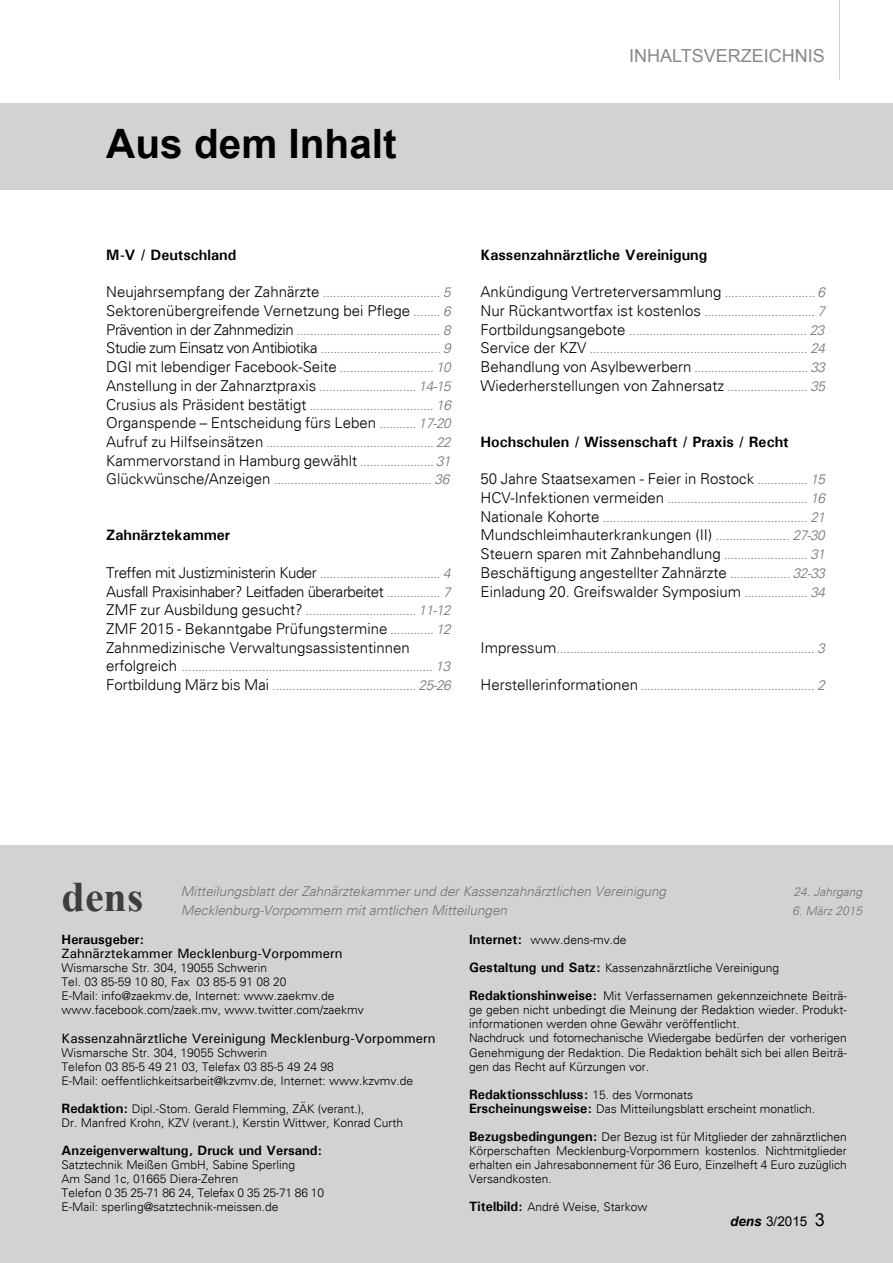
<style>
.page{position:relative;width:893px;height:1263px;background:#fff}
.page>*{position:absolute;margin:0;border:0;box-sizing:border-box;transform-origin:0 0}
.t1{font:700 42px "Times New Roman";color:#3e3d40}
.t2{font:700 40.5px "Arial";color:#000}
.t3{font:18px "Arial";color:#87888a}
.t4{font:300 15px/18.8px "Univers";color:#000}
.t5{font:700 15px "Univers";color:#000}
.t6{font:300 15px "Univers";letter-spacing:-.03em;color:#000}
.t7{font:italic 300 13.5px/18.8px "Univers";color:#707172}
.t8{font:500 13.5px "Univers";color:#000}
.t9{font:700 13.5px "Univers";color:#000}
.t10{font:13.5px "Arial";color:#000}
.t11{font:300 12px/14.1px "Univers";color:#000}
.t12{font:italic 300 12px "Univers";color:#707172}
.s1{font-style:normal;font-size:15px;color:#000}
.s2{font-style:italic;font-size:13.5px;color:#707172}
.s3{font-weight:700;font-size:13.5px}
.s4{font-weight:300;font-size:12px}
.s5{font-weight:700;font-style:italic}
.s6{font-size:18px}
</style>
<div class="page">
<hr style="left:839px;top:0;width:1px;height:79px;background:#d1d2d4">
<div style="left:0;top:845px;width:893px;height:418px;background:#d1d2d4"></div>
<div style="left:0;top:104px;width:893px;height:86px;background:#d1d2d4"></div>
<h2 class="t2" style="left:106px;top:117px;width:292px">Aus dem Inhalt</h2>
<h3 class="t3" style="left:629px;top:44px;width:197px">INHALTSVERZEICHNIS</h3>
<p class="t5" style="left:106px;top:245px;width:132px">M-V / Deutschland</p>
<p class="t7" style="left:106px;top:283px;width:346px"><span class="s1">Neujahrsempfang der Zahnärzte</span> ................................... 5</p>
<p class="t4" style="left:106px;top:301px;width:346px">Sektorenübergreifende Vernetzung bei Pflege <span class="s2">........ 6</span></p>
<p class="t7" style="left:106px;top:320px;width:346px"><span class="s1">Prävention in der Zahnmedizin</span> ........................................... 8<br><span class="s1">Studie zum Einsatz von Antibiotika</span> .................................... 9</p>
<p class="t4" style="left:106px;top:357px;width:346px">DGI mit lebendiger Facebook-Seite <span class="s2">............................ 10</span></p>
<p class="t7" style="left:106px;top:377px;width:346px"><span class="s1">Anstellung in der Zahnarztpraxis</span> ............................. 14-15<br><span class="s1">Crusius als Präsident bestätigt</span> ..................................... 16</p>
<p class="t4" style="left:106px;top:413px;width:346px">Organspende – Entscheidung fürs Leben <span class="s2">........... 17-20</span></p>
<p class="t7" style="left:106px;top:433px;width:346px"><span class="s1">Aufruf zu Hilfseinsätzen</span> .................................................. 22</p>
<p class="t4" style="left:106px;top:451px;width:346px">Kammervorstand in Hamburg gewählt <span class="s2">...................... 31</span></p>
<p class="t7" style="left:106px;top:470px;width:344px"><span class="s1">Glückwünsche/Anzeigen</span> ............................................... 36</p>
<p class="t5" style="left:106px;top:526px;width:125px">Zahnärztekammer</p>
<p class="t7" style="left:106px;top:564px;width:346px"><span class="s1">Treffen mit Justizministerin Kuder</span> .................................... 4</p>
<p class="t6" style="left:106px;top:582px;width:346px">Ausfall Praxisinhaber? Leitfaden überarbeitet <span class="s2">................ 7</span></p>
<p class="t7" style="left:106px;top:601px;width:346px"><span class="s1">ZMF zur Ausbildung gesucht?</span> ................................. 11-12</p>
<p class="t4" style="left:106px;top:619px;width:346px">ZMF 2015 - Bekanntgabe Prüfungstermine <span class="s2">............. 12<br></span>Zahnmedizinische Verwaltungsassistentinnen</p>
<p class="t7" style="left:106px;top:657px;width:346px"><span class="s1">erfolgreich</span> ........................................................................... 13<br><span class="s1">Fortbildung März bis Mai</span> ........................................... 25-26</p>
<p class="t5" style="left:480px;top:245px;width:228px">Kassenzahnärztliche Vereinigung</p>
<p class="t4" style="left:480px;top:283px;width:346px">Ankündigung Vertreterversammlung <span class="s2">........................... 6</span></p>
<p class="t7" style="left:480px;top:302px;width:346px;text-align:justify"><span class="s1">Nur Rückantwortfax ist kostenlos</span> ................................. 7<br><span class="s1">Fortbildungsangebote</span> ..................................................... 23<br><span class="s1">Service der KZV</span> ................................................................. 24<br><span class="s1">Behandlung von Asylbewerbern</span> .................................. 33</p>
<p class="t4" style="left:480px;top:376px;width:346px">Wiederherstellungen von Zahnersatz <span class="s2">........................ 35</span></p>
<p class="t5" style="left:480px;top:432px;width:310px">Hochschulen / Wissenschaft / Praxis / Recht</p>
<p class="t4" style="left:480px;top:470px;width:346px">50 Jahre Staatsexamen - Feier in Rostock <span class="s2">............... 15</span></p>
<p class="t7" style="left:480px;top:489px;width:346px"><span class="s1">HCV-Infektionen vermeiden</span> .......................................... 16<br><span class="s1">Nationale Kohorte</span> ............................................................. 21</p>
<p class="t4" style="left:480px;top:526px;width:346px;text-align:justify">Mundschleimhauterkrankungen (II) <span class="s2">...................... 27-30<br></span>Steuern sparen mit Zahnbehandlung <span class="s2">......................... 31<br></span>Beschäftigung angestellter Zahnärzte <span class="s2">.................. 32-33<br></span>Einladung 20. Greifswalder Symposium <span class="s2">................... 34</span></p>
<p class="t7" style="left:480px;top:639px;width:346px"><span class="s1">Impressum</span>............................................................................. 3</p>
<p class="t7" style="left:480px;top:676px;width:346px"><span class="s1">Herstellerinformationen</span> .................................................... 2</p>
<h1 class="t1" style="left:62px;top:867px;width:83px">dens</h1>
<p class="t7" style="left:181px;top:882px;width:487px">Mitteilungsblatt der Zahnärztekammer und der Kassenzahnärztlichen Vereinigung<br>Mecklenburg-Vorpommern mit amtlichen Mitteilungen</p>
<p class="t12" style="left:793px;top:884px;width:70px">24. Jahrgang</p>
<p class="t12" style="left:792px;top:903px;width:72px">6. März 2015</p>
<p class="t9" style="left:62px;top:931px;width:84px">Herausgeber:</p>
<p class="t8" style="left:62px;top:945px;width:282px">Zahnärztekammer Mecklenburg-Vorpommern</p>
<p class="t11" style="left:62px;top:961px;width:304px">Wismarsche Str. 304, 19055 Schwerin<br>Tel. 03 85-59 10 80, Fax 03 85-5 91 08 20<br>E-Mail: info@zaekmv.de, Internet: www.zaekmv.de www.facebook.com/zaek.mv, www.twitter.com/zaekmv</p>
<p class="t8" style="left:62px;top:1029px;width:375px">Kassenzahnärztliche Vereinigung Mecklenburg-Vorpommern</p>
<p class="t11" style="left:62px;top:1045px;width:353px">Wismarsche Str. 304, 19055 Schwerin<br>Telefon 03 85-5 49 21 03, Telefax 03 85-5 49 24 98<br>E-Mail: oeffentlichkeitsarbeit@kzvmv.de, Internet: www.kzvmv.de</p>
<p class="t11" style="left:62px;top:1101px;width:343px"><span class="s3">Redaktion:</span> Dipl.-Stom. Gerald Flemming, ZÄK (verant.),<br>Dr. Manfred Krohn, KZV (verant.), Kerstin Wittwer, Konrad Curth</p>
<p class="t9" style="left:62px;top:1142px;width:262px">Anzeigenverwaltung, Druck und Versand:</p>
<p class="t11" style="left:62px;top:1157px;width:264px">Satztechnik Meißen GmbH, Sabine Sperling<br>Am Sand 1c, 01665 Diera-Zehren<br>Telefon 0 35 25-71 86 24, Telefax 0 35 25-71 86 10<br>E-Mail: sperling@satztechnik-meissen.de</p>
<p class="t11" style="left:469px;top:933px;width:159px"><span class="s3">Internet:</span> www.dens-mv.de</p>
<p class="t11" style="left:469px;top:961px;width:311px"><span class="s3">Gestaltung und Satz:</span> Kassenzahnärztliche Vereinigung</p>
<p class="t11" style="left:469px;top:989px;width:379px"><span class="s3">Redaktionshinweise:</span> Mit Verfassernamen gekennzeichnete Beiträ&shy;ge geben nicht unbedingt die Meinung der Redaktion wieder. Produkt&shy;informationen werden ohne Gewähr veröffentlicht.<br>Nachdruck und fotomechanische Wiedergabe bedürfen der vorherigen Genehmigung der Redaktion. Die Redaktion behält sich bei allen Beiträ&shy;gen das Recht auf Kürzungen vor.</p>
<p class="t9" style="left:469px;top:1085px;width:226px">Redaktionsschluss: <span class="s4">15. des Vormonats</span></p>
<p class="t11" style="left:469px;top:1101px;width:347px"><span class="s3">Erscheinungsweise:</span> Das Mitteilungsblatt erscheint monatlich.</p>
<p class="t11" style="left:469px;top:1129px;width:379px;text-align:justify"><span class="s3">Bezugsbedingungen:</span> Der Bezug ist für Mitglieder der zahnärztlichen Körperschaften Mecklenburg-Vorpommern kostenlos. Nichtmitglieder erhalten ein Jahresabonnement für 36 Euro, Einzelheft 4 Euro zuzüglich Versandkosten.</p>
<p class="t11" style="left:469px;top:1199px;width:180px"><span class="s3">Titelbild:</span> André Weise, Starkow</p>
<p class="t10" style="left:730px;top:1212px;width:96px"><span class="s5">dens</span> 3/2015 <span class="s6">3</span></p>
</div>
